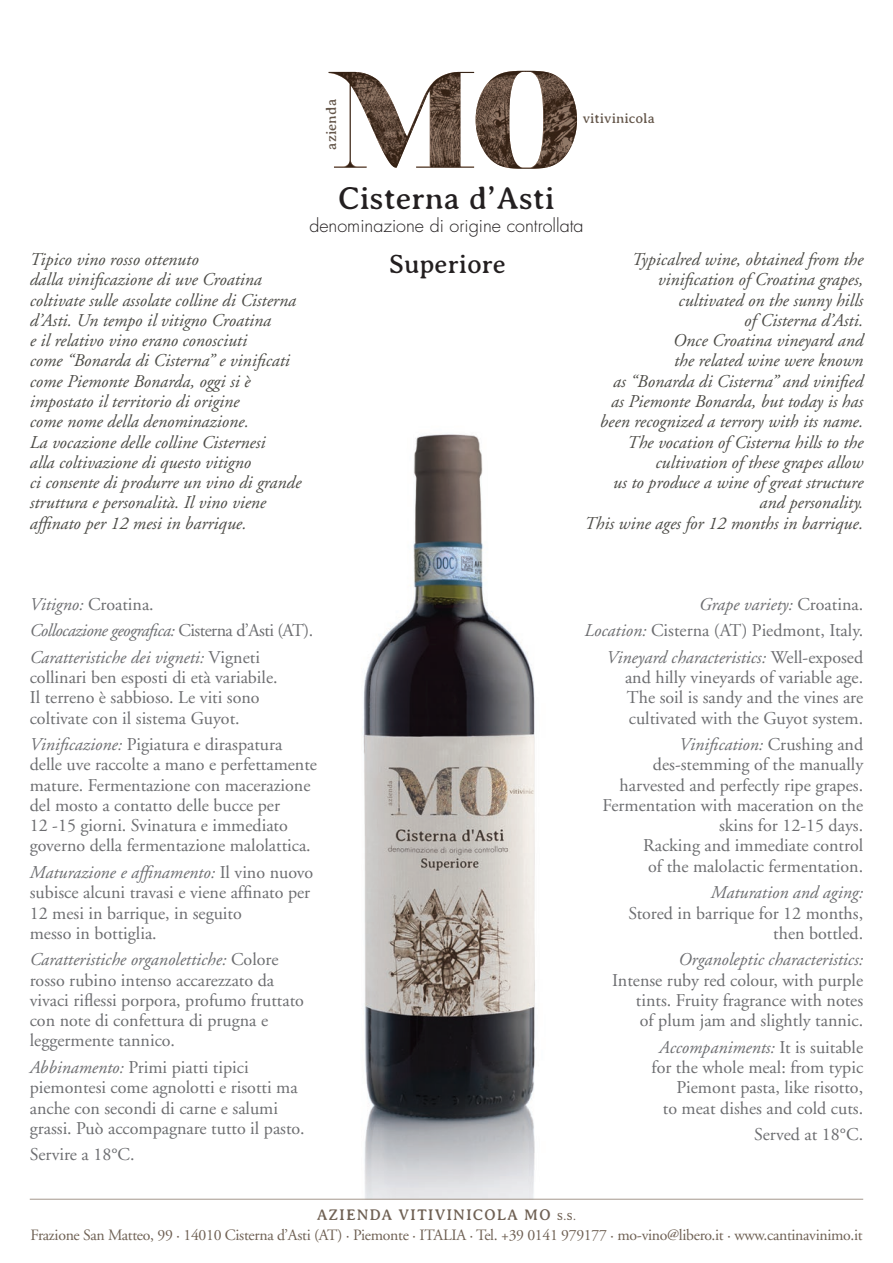
<style>
.page{position:relative;width:893px;height:1263px;background:#fff}
.page>*{position:absolute;margin:0;border:0;box-sizing:border-box;transform-origin:0 0}
.t1{font:32.4px "Averia Serif";color:#231f20}
.t2{font:27px "Averia Serif";color:#231f20}
.t3{font:18px/20.2px "Adobe Garamond LT";color:#6c6d70}
.t4{font:italic 18px/20.2px "Adobe Garamond LT";color:#4c4b46}
.t5{font:italic 18px "Adobe Garamond LT";letter-spacing:-.03em;color:#6c6d70}
.t6{font:300 18px "Futura CE";color:#231f20}
.t7{font:italic 18px "Adobe Garamond LT";color:#6c6d70}
.t8{font:15.75px "Adobe Garamond LT";letter-spacing:-.02em;color:#6f6154}
.t9{font:15.75px "Averia Serif";letter-spacing:.06em;color:#6f6154}
.t10{font:14.7px "Averia Serif";color:#64564a}
.t11{font:14.25px "Averia Serif";color:#64564a}
.s1{font-style:italic}
.s2{font-style:normal}
.s3{font-size:10.5px}
</style>
<div class="page">
<img style="left:292px;top:434px;width:317px;height:765px">
<img style="left:476px;top:71px;width:101px;height:98px">
<img style="left:329px;top:72px;width:145px;height:96px">
<hr style="left:30px;top:1199px;width:833px;height:1px;background:#a3978c">
<p class="t10" style="left:323px;top:149px;width:52px;rotate:-90deg">azienda</p>
<p class="t11" style="left:583px;top:110px;width:74px">vitivinicola</p>
<p class="t4" style="left:30px;top:249px;width:170px">Tipico vino rosso ottenuto</p>
<p class="t4" style="left:30px;top:270px;width:268px">dalla vinificazione di uve Croatina coltivate sulle assolate colline di Cisterna d’Asti. Un tempo il vitigno Croatina</p>
<p class="t4" style="left:30px;top:330px;width:219px">e il relativo vino erano conosciuti</p>
<p class="t4" style="left:30px;top:351px;width:262px">come “Bonarda di Cisterna” e vinificati come Piemonte Bonarda, oggi si è impostato il territorio di origine</p>
<p class="t4" style="left:30px;top:411px;width:221px">come nome della denominazione.</p>
<p class="t4" style="left:30px;top:432px;width:237px">La vocazione delle colline Cisternesi</p>
<p class="t4" style="left:30px;top:452px;width:223px">alla coltivazione di questo vitigno</p>
<p class="t4" style="left:30px;top:472px;width:273px">ci consente di produrre un vino di grande struttura e personalità. Il vino viene affinato per 12 mesi in barrique.</p>
<p class="t1" style="left:338px;top:180px;width:218px">Cisterna d’Asti</p>
<p class="t6" style="left:309px;top:214px;width:276px">denominazione di origine controllata</p>
<p class="t2" style="left:389px;top:249px;width:118px">Superiore</p>
<p class="t4" style="left:632px;top:249px;width:233px;text-align:right">Typicalred wine, obtained from the vinification of Croatina grapes,</p>
<p class="t4" style="left:679px;top:290px;width:186px">cultivated on the sunny hills</p>
<p class="t4" style="left:744px;top:310px;width:121px">of Cisterna d’Asti.</p>
<p class="t4" style="left:673px;top:330px;width:191px">Once Croatina vineyard and</p>
<p class="t4" style="left:674px;top:351px;width:191px">the related wine were known</p>
<p class="t4" style="left:613px;top:371px;width:251px">as “Bonarda di Cisterna” and vinified</p>
<p class="t4" style="left:611px;top:391px;width:254px">as Piemonte Bonarda, but today is has</p>
<p class="t4" style="left:600px;top:411px;width:265px">been recognized a terrory with its name.</p>
<p class="t4" style="left:627px;top:432px;width:237px;text-align:right">The vocation of Cisterna hills to the cultivation of these grapes allow</p>
<p class="t4" style="left:613px;top:472px;width:251px">us to produce a wine of great structure</p>
<p class="t4" style="left:759px;top:492px;width:105px">and personality.</p>
<p class="t4" style="left:584px;top:513px;width:280px">This wine ages for 12 months in barrique.</p>
<p class="t3" style="left:30px;top:594px;width:126px"><span class="s1">Vitigno:</span> Croatina.</p>
<p class="t5" style="left:30px;top:620px;width:285px">Collocazione geografica: <span class="s2">Cisterna d’Asti (AT).</span></p>
<p class="t3" style="left:30px;top:647px;width:249px"><span class="s1">Caratteristiche dei vigneti:</span> Vigneti collinari ben esposti di età variabile.<br>Il terreno è sabbioso. Le viti sono coltivate con il sistema Guyot.</p>
<p class="t3" style="left:30px;top:734px;width:289px"><span class="s1">Vinificazione:</span> Pigiatura e diraspatura delle uve raccolte a mano e perfettamente mature. Fermentazione con macerazione del mosto a contatto delle bucce per<br>12 -15 giorni. Svinatura e immediato governo della fermentazione malolattica.</p>
<p class="t3" style="left:30px;top:862px;width:285px"><span class="s1">Maturazione e affinamento:</span> Il vino nuovo subisce alcuni travasi e viene affinato per 12 mesi in barrique, in seguito<br>messo in bottiglia.</p>
<p class="t3" style="left:30px;top:949px;width:276px"><span class="s1">Caratteristiche organolettiche:</span> Colore rosso rubino intenso accarezzato da vivaci riflessi porpora, profumo fruttato con note di confettura di prugna e leggermente tannico.</p>
<p class="t3" style="left:30px;top:1057px;width:276px"><span class="s1">Abbinamento:</span> Primi piatti tipici piemontesi come agnolotti e risotti ma anche con secondi di carne e salumi grassi. Può accompagnare tutto il pasto.</p>
<p class="t3" style="left:30px;top:1144px;width:106px">Servire a 18°C.</p>
<p class="t7" style="left:699px;top:593px;width:166px">Grape variety: <span class="s2">Croatina.</span></p>
<p class="t3" style="left:584px;top:620px;width:280px"><span class="s1">Location:</span> Cisterna (AT) Piedmont, Italy.</p>
<p class="t3" style="left:625px;top:647px;width:240px;text-align:justify;text-indent:-18px"><span class="s1">Vineyard characteristics:</span> Well-exposed and hilly vineyards of variable age.<br>The soil is sandy and the vines are cultivated with the Guyot system.</p>
<p class="t3" style="left:602px;top:734px;width:262px;text-align:right"><span class="s1">Vinification:</span> Crushing and des-stemming of the manually harvested and perfectly ripe grapes.<br>Fermentation with maceration on the skins for 12-15 days.<br>Racking and immediate control<br>of the malolactic fermentation.</p>
<p class="t3" style="left:628px;top:882px;width:236px;text-align:right"><span class="s1">Maturation and aging:<br></span>Stored in barrique for 12 months, then bottled.</p>
<p class="t3" style="left:612px;top:949px;width:253px;text-align:right"><span class="s1">Organoleptic characteristics:<br></span>Intense ruby red colour, with purple tints. Fruity fragrance with notes<br>of plum jam and slightly tannic.</p>
<p class="t3" style="left:651px;top:1037px;width:213px;text-align:right"><span class="s1">Accompaniments:</span> It is suitable for the whole meal: from typic<br>Piemont pasta, like risotto,<br>to meat dishes and cold cuts.</p>
<p class="t3" style="left:754px;top:1124px;width:111px">Served at 18°C.</p>
<p class="t9" style="left:317px;top:1206px;width:261px">AZIENDA VITIVINICOLA MO <span class="s3">S.S.</span></p>
<p class="t8" style="left:30px;top:1226px;width:834px">Frazione San Matteo, 99 · 14010 Cisterna d’Asti (AT) · Piemonte · ITALIA · Tel. +39 0141 979177 · mo-vino@libero.it · www.cantinavinimo.it</p>
</div>
